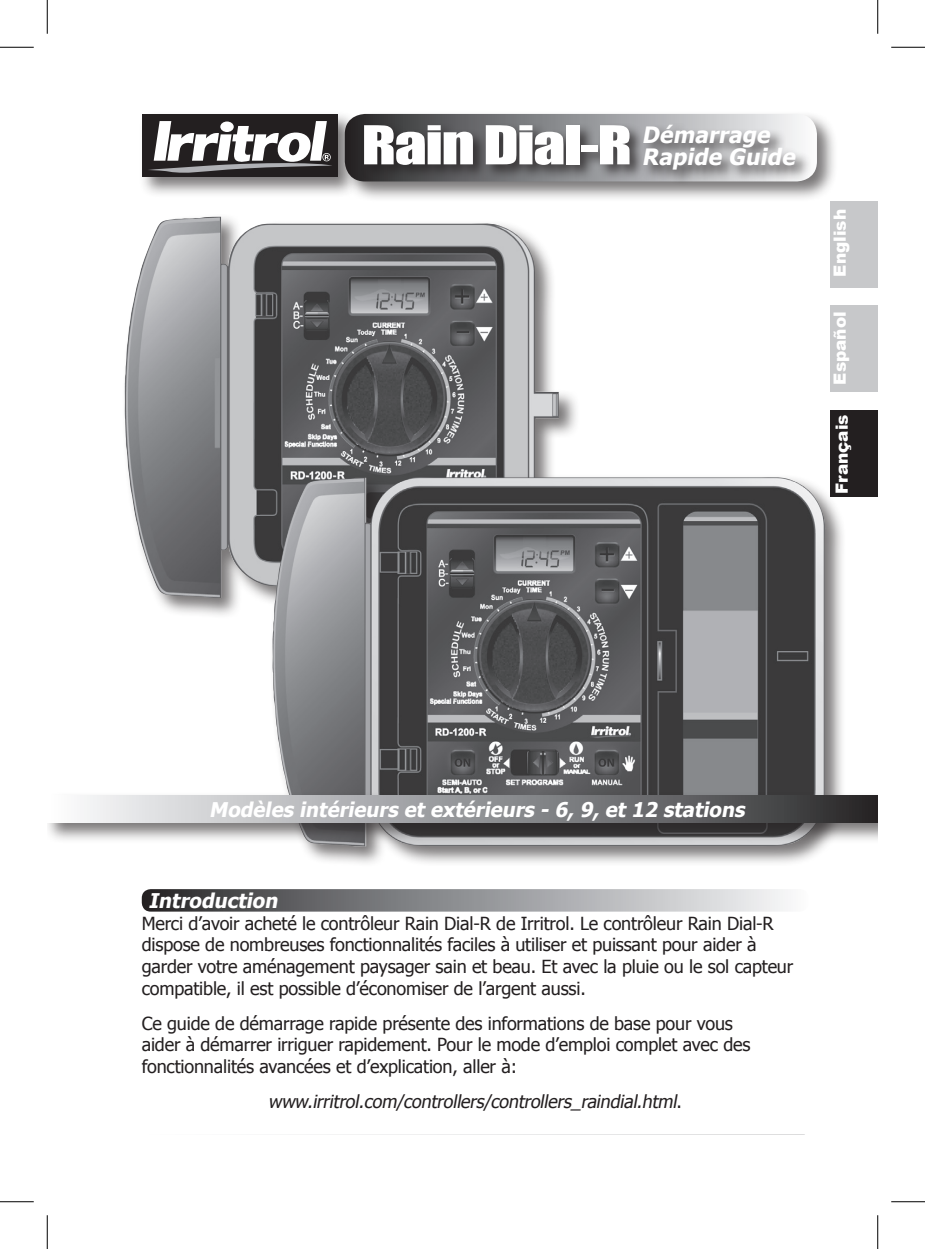
<style>
.page{position:relative;width:925px;height:1249px;background:#fff}
.page>*{position:absolute;margin:0;border:0;box-sizing:border-box;transform-origin:0 0}
.t1{font:49.5px "Impact";letter-spacing:-.025em;color:#fff;scale:1.3 1}
.Chapter_Heading{font:italic 700 22.5px/22.5px "Tahoma";color:#fff}
.t2{font:italic 700 20.25px "Tahoma";color:#fff}
.t3{font:18px/21.6px "Tahoma";letter-spacing:-.01em;color:#231f20}
.t4{font:italic 18px "Tahoma";color:#231f20}
.t5{font:900 16.88px "Arial";color:#fff}
.s1{font-style:normal}
</style>
<div class="page">
<div style="left:121px;top:214px;width:459px;height:405px;background:#231f20;opacity:.6"></div>
<img style="left:124px;top:217px;width:435px;height:381px">
<div style="left:138px;top:111px;width:221px;height:87px;background:#231f20;opacity:.6"></div>
<div style="left:142px;top:115px;width:195px;height:62px;background:#231f20"></div>
<svg style="left:149px;top:121px;width:183px;height:52px"></svg>
<div style="left:341px;top:111px;width:497px;height:92px;background:#231f20;opacity:.6"></div>
<svg style="left:345px;top:114px;width:472px;height:67px;background:#858587"></svg>
<div style="left:361px;top:122px;width:285px;height:59px;background:#231f20;opacity:.75"></div>
<div style="left:641px;top:121px;width:171px;height:66px;background:#231f20;opacity:.75"></div>
<div style="left:270px;top:474px;width:576px;height:393px;background:#231f20;opacity:.6"></div>
<img style="left:272px;top:477px;width:554px;height:369px">
<div style="left:47px;top:792px;width:831px;height:52px;background:#231f20;opacity:.6"></div>
<div style="left:47px;top:795px;width:831px;height:27px;background:linear-gradient(to right,#fcfeff,#2d2d2f)"></div>
<svg style="left:142px;top:889px;width:643px;height:22px;background:#8f9092"></svg>
<div style="left:830px;top:305px;width:48px;height:87px;background:#c7c8ca"></div>
<div style="left:830px;top:410px;width:47px;height:87px;background:#231f20"></div>
<div style="left:830px;top:200px;width:48px;height:87px;background:#c7c8ca"></div>
<hr style="left:0;top:47px;width:34px;height:1px;background:#000">
<hr style="left:891px;top:47px;width:34px;height:1px;background:#000">
<hr style="left:0;top:1201px;width:34px;height:1px;background:#000">
<hr style="left:891px;top:1201px;width:34px;height:1px;background:#000">
<hr style="left:47px;top:0;width:1px;height:34px;background:#000">
<hr style="left:47px;top:1215px;width:1px;height:34px;background:#000">
<hr style="left:877px;top:0;width:1px;height:34px;background:#000">
<hr style="left:877px;top:1215px;width:1px;height:34px;background:#000">
<p class="t1" style="left:361px;top:107px;width:210px">Rain Dial-R</p>
<p class="Chapter_Heading" style="left:642px;top:122px;width:159px">Démarrage<br>Rapide Guide</p>
<p class="t5" style="left:827px;top:277px;width:69px;rotate:-90deg">English</p>
<p class="t5" style="left:827px;top:385px;width:75px;rotate:-90deg">Español</p>
<p class="t5" style="left:829px;top:494px;width:81px;rotate:-90deg">Français</p>
<p class="t2" style="left:209px;top:795px;width:541px">Modèles intérieurs et extérieurs - 6, 9, et 12 stations</p>
<p class="t2" style="left:148px;top:886px;width:135px">Introduction</p>
<p class="t3" style="left:142px;top:911px;width:653px">Merci d’avoir acheté le contrôleur Rain Dial-R de Irritrol. Le contrôleur Rain Dial-R dispose de nombreuses fonctionnalités faciles à utiliser et puissant pour aider à garder votre aménagement paysager sain et beau. Et avec la pluie ou le sol capteur compatible, il est possible d’économiser de l’argent aussi.</p>
<p class="t3" style="left:142px;top:1011px;width:610px">Ce guide de démarrage rapide présente des informations de base pour vous aider à démarrer irriguer rapidement. Pour le mode d’emploi complet avec des fonctionnalités avancées et d’explication, aller à:</p>
<p class="t4" style="left:268px;top:1089px;width:415px">www.irritrol.com/controllers/controllers_ raindial.html<span class="s1">.</span></p>
</div>
